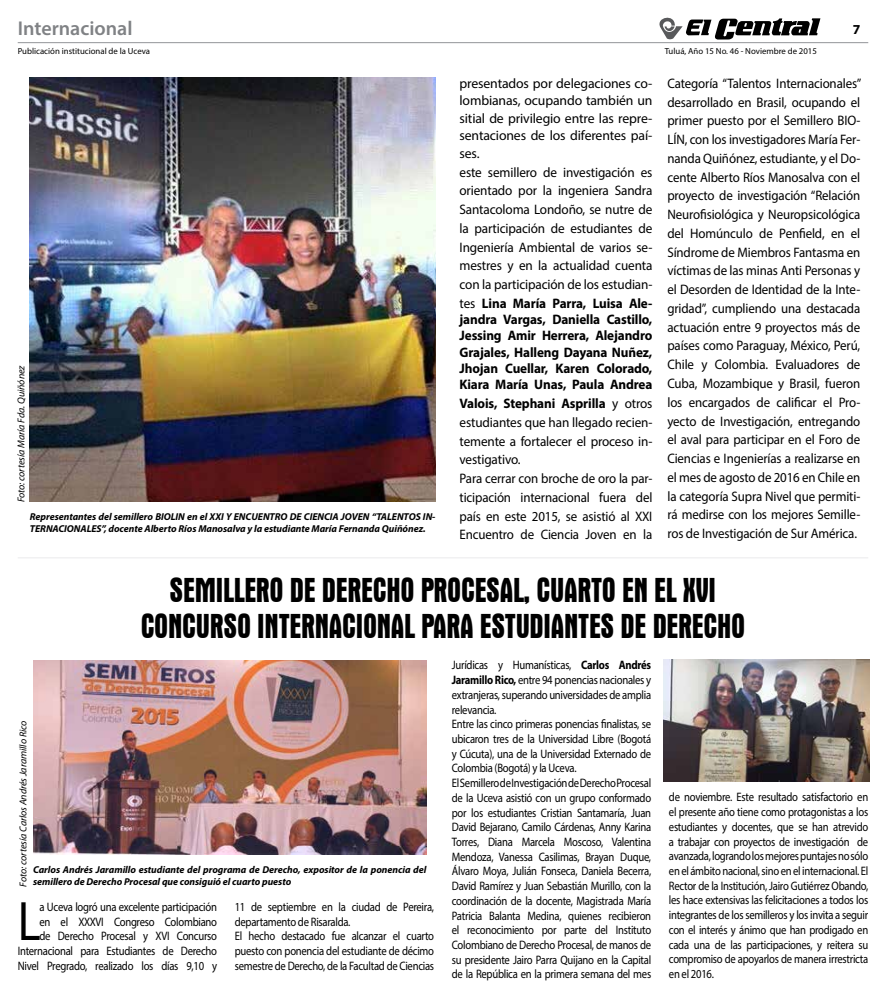
<style>
.page{position:relative;width:886px;height:993px;background:#fff}
.page>*{position:absolute;margin:0;border:0;box-sizing:border-box;transform-origin:0 0}
.t1{font:55.88px "Myriad Pro";color:#000;scale:.87 1}
.t2{font:700 condensed 35px/36.2px "Aurora BT";letter-spacing:-.01em;color:#000;text-align:center;scale:.88 1}
.t3{font:600 20px "Myriad Pro";color:#808285}
.t4{font:13.75px/18.8px "Myriad Pro";letter-spacing:-.01em;color:#000;text-align:justify;scale:.94 1}
.t5{font:13.75px/18.8px "Myriad Pro";letter-spacing:-.01em;color:#000;text-align:justify;scale:.96 1}
.t6{font:700 13.75px/16.2px "Myriad Pro";letter-spacing:-.01em;color:#000;text-align:justify;scale:.96 1}
.t7{font:13.75px/17.5px "Myriad Pro";letter-spacing:-.01em;color:#000;text-align:justify}
.t8{font:700 13.75px "Myriad Pro";letter-spacing:-.01em;color:#000}
.t9{font:12.25px/14.8px "Myriad Pro";letter-spacing:-.025em;color:#000;scale:.87 1}
.t10{font:italic 700 10px/12px "Myriad Pro";letter-spacing:-.005em;color:#000}
.t11{font:italic 10px "Myriad Pro";letter-spacing:-.005em;color:#000}
.t12{font:8.75px "Myriad Pro";color:#000}
.s1{font-weight:700}
</style>
<div class="page">
<svg style="left:659px;top:17px;width:161px;height:23px"></svg>
<hr style="left:18px;top:42px;width:850px;height:1px;background:#939598">
<img style="left:30px;top:77px;width:405px;height:424px">
<img style="left:33px;top:660px;width:393px;height:194px">
<img style="left:663px;top:659px;width:207px;height:122px">
<hr style="left:18px;top:557px;width:850px;height:1px;background:#939598">
<h3 class="t3" style="left:18px;top:16px;width:116px">Internacional</h3>
<p class="t8" style="left:853px;top:21px;width:9px">7</p>
<p class="t12" style="left:18px;top:46px;width:134px">Publicación institucional de la Uceva</p>
<p class="t12" style="left:665px;top:46px;width:154px">Tuluá, Año 15 No. 46 - Noviembre de 2015</p>
<p class="t7" style="left:459px;top:74px;width:194px">presentados por delegaciones co&shy;lombianas, ocupando también un sitial de privilegio entre las repre&shy;sentaciones de los diferentes paí&shy;ses.</p>
<p class="t5" style="left:459px;top:162px;width:202px">este semillero de investigación es orientado por la ingeniera Sandra Santacoloma Londoño, se nutre de la participación de estudiantes de Ingeniería Ambiental de varios se&shy;mestres y en la actualidad cuenta con la participación de los estudian&shy;tes <span class="s1">Lina María Parra, Luisa Ale-</span></p>
<p class="t6" style="left:459px;top:311px;width:202px">jandra Vargas, Daniella Castillo, Jessing Amir Herrera, Alejandro Grajales, Halleng Dayana Nuñez, Jhojan Cuellar, Karen Colorado, Kiara María Unas, Paula Andrea</p>
<p class="t5" style="left:459px;top:393px;width:202px;text-align:left"><span class="s1">Valois, Stephani Asprilla</span> y otros estudiantes que han llegado recien&shy;temente a fortalecer el proceso in&shy;vestigativo.<br>Para cerrar con broche de oro la par&shy;ticipación internacional fuera del país en este 2015, se asistió al XXI<br>Encuentro de Ciencia Joven en la</p>
<p class="t4" style="left:667px;top:73px;width:208px">Categoría “Talentos Internacionales” desarrollado en Brasil, ocupando el primer puesto por el Semillero BIO-LÍN, con los investigadores María Fer&shy;nanda Quiñónez, estudiante, y el Do&shy;cente Alberto Ríos Manosalva con el proyecto de investigación “Relación Neurofisiológica y Neuropsicológica del Homúnculo de Penfield, en el Síndrome de Miembros Fantasma en víctimas de las minas Anti Personas y el Desorden de Identidad de la Inte&shy;gridad”, cumpliendo una destacada actuación entre 9 proyectos más de países como Paraguay, México, Perú, Chile y Colombia. Evaluadores de Cuba, Mozambique y Brasil, fueron los encargados de calificar el Pro&shy;yecto de Investigación, entregando el aval para participar en el Foro de Ciencias e Ingenierías a realizarse en el mes de agosto de 2016 en Chile en la categoría Supra Nivel que permiti&shy;rá medirse con los mejores Semille&shy;ros de Investigación de Sur América.</p>
<p class="t11" style="left:15px;top:502px;width:139px;rotate:-90deg">Foto: cortesía María Fda. Quiñónez</p>
<p class="t10" style="left:30px;top:510px;width:407px">Representantes del semillero BIOLIN en el XXI Y ENCUENTRO DE CIENCIA JOVEN “TALENTOS IN-<br>TERNACIONALES”, docente Alberto Ríos Manosalva y la estudiante María Fernanda Quiñónez.</p>
<h2 class="t2" style="left:141px;top:571px;width:688px">SEMILLERO DE DERECHO PROCESAL, CUARTO EN EL XVI<br>CONCURSO INTERNACIONAL PARA ESTUDIANTES DE DERECHO</h2>
<p class="t11" style="left:17px;top:886px;width:167px;rotate:-90deg">Foto: cortesía Carlos Andrés Jaramillo Rico</p>
<p class="t10" style="left:33px;top:862px;width:395px">Carlos Andrés Jaramillo estudiante del programa de Derecho, expositor de la ponencia del semillero de Derecho Procesal que consiguió el cuarto puesto</p>
<p class="t9" style="left:18px;top:898px;width:231px;text-align:right">a Uceva logró una excelente participación<br>en el XXXVI Congreso Colombiano<br>de Derecho Procesal y XVI Concurso Internacional para Estudiantes de Derecho Nivel Pregrado, realizado los días 9,10 y</p>
<p class="t9" style="left:235px;top:898px;width:231px">11 de septiembre en la ciudad de Pereira, departamento de Risaralda.<br>El hecho destacado fue alcanzar el cuarto puesto con ponencia del estudiante de décimo semestre de Derecho, de la Facultad de Ciencias</p>
<h1 class="t1" style="left:18px;top:886px;width:28px">L</h1>
<p class="t9" style="left:452px;top:657px;width:231px">Jurídicas y Humanísticas, <span class="s1">Carlos Andrés Jaramillo Rico,</span> entre 94 ponencias nacionales y extranjeras, superando universidades de amplia relevancia.<br>Entre las cinco primeras ponencias finalistas, se ubicaron tres de la Universidad Libre (Bogotá y Cúcuta), una de la Universidad Externado de Colombia (Bogotá) y la Uceva.<br>El Semillero de Investigación de Derecho Procesal de la Uceva asistió con un grupo conformado por los estudiantes Cristian Santamaría, Juan David Bejarano, Camilo Cárdenas, Anny Karina Torres, Diana Marcela Moscoso, Valentina Mendoza, Vanessa Casilimas, Brayan Duque, Álvaro Moya, Julián Fonseca, Daniela Becerra, David Ramírez y Juan Sebastián Murillo, con la coordinación de la docente, Magistrada María Patricia Balanta Medina, quienes recibieron el reconocimiento por parte del Instituto Colombiano de Derecho Procesal, de manos de su presidente Jairo Parra Quijano en la Capital de la República en la primera semana del mes</p>
<p class="t9" style="left:669px;top:789px;width:231px;text-align:justify">de noviembre. Este resultado satisfactorio en el presente año tiene como protagonistas a los estudiantes y docentes, que se han atrevido a trabajar con proyectos de investigación de avanzada, logrando los mejores puntajes no sólo en el ámbito nacional, sino en el internacional. El Rector de la Institución, Jairo Gutiérrez Obando, les hace extensivas las felicitaciones a todos los integrantes de los semilleros y los invita a seguir con el interés y ánimo que han prodigado en cada una de las participaciones, y reitera su compromiso de apoyarlos de manera irrestricta en el 2016.</p>
</div>
